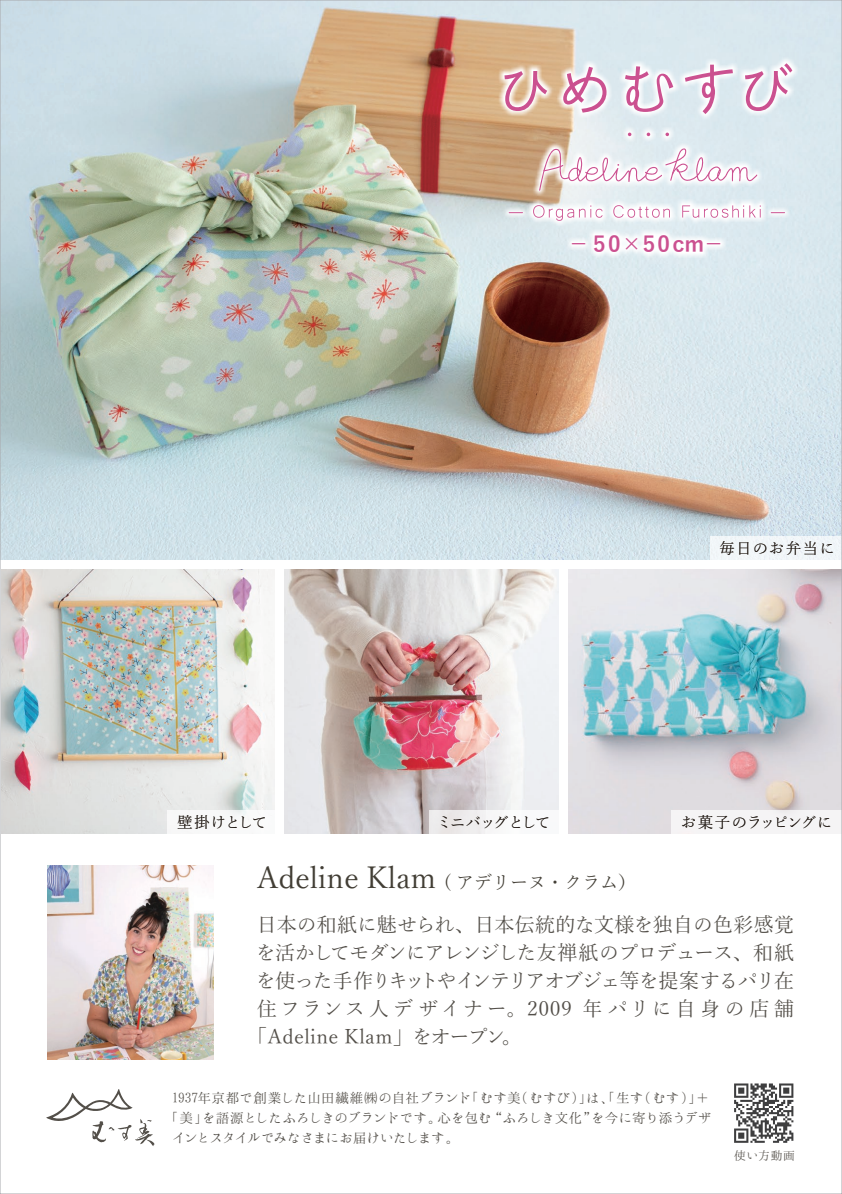
<style>
.page{position:relative;width:842px;height:1194px;background:#fff}
.page>*{position:absolute;margin:0;border:0;box-sizing:border-box;transform-origin:0 0}
.t1{font:30px "Yu Mincho";color:#423e35}
.t2{font:700 22px "Yu Gothic";letter-spacing:.105em;color:#cb5190}
.t3{font:20px "Yu Mincho";letter-spacing:-.07em;color:#534f49}
.t4{font:20px "Yu Mincho";letter-spacing:-.045em;color:#534f49}
.t5{font:20px "Yu Mincho";color:#534f49}
.t6{font:20px "Yu Mincho";letter-spacing:.15em;color:#534f49}
.t7{font:20px "Yu Mincho";letter-spacing:.025em;color:#534f49}
.t8{font:300 15.6px "Yu Mincho";letter-spacing:-.025em;color:#423e35}
.t9{font:300 15.6px "Yu Mincho";letter-spacing:-.11em;color:#423e35}
.t10{font:300 15.6px "Yu Mincho";letter-spacing:.07em;color:#423e35}
.t11{font:15px "Hannari Mincho";letter-spacing:-.085em;color:#534f49}
.t12{font:15px "Hannari Mincho";letter-spacing:-.105em;color:#534f49}
.t13{font:15px "Hannari Mincho";letter-spacing:-.135em;color:#534f49}
.t14{font:13px "Hannari Mincho";letter-spacing:-.045em;color:#534f49}
.s1{font-size:18px}
</style>
<div class="page">
<img style="left:2px;top:2px;width:838px;height:558px">
<img style="left:2px;top:569px;width:273px;height:264px">
<img style="left:284px;top:569px;width:274px;height:264px">
<img style="left:568px;top:569px;width:272px;height:264px">
<img style="left:48px;top:865px;width:165px;height:194px">
<div style="left:710px;top:536px;width:132px;height:24px;background:#f1f6f9"></div>
<div style="left:429px;top:810px;width:130px;height:23px;background:linear-gradient(to right,#eae7e7,#fdfeff)"></div>
<div style="left:167px;top:810px;width:108px;height:23px;background:#f8f8f8"></div>
<div style="left:671px;top:809px;width:171px;height:24px;background:#f5f4f5"></div>
<svg style="left:734px;top:1083px;width:59px;height:59px"></svg>
<svg style="left:46px;top:1089px;width:108px;height:56px"></svg>
<img style="left:429px;top:0;width:413px;height:333px">
<svg style="left:665px;top:132px;width:4px;height:4px"></svg>
<svg style="left:628px;top:132px;width:3px;height:4px"></svg>
<svg style="left:646px;top:132px;width:4px;height:4px"></svg>
<svg style="left:563px;top:67px;width:43px;height:46px"></svg>
<svg style="left:625px;top:66px;width:48px;height:46px"></svg>
<svg style="left:685px;top:65px;width:48px;height:49px"></svg>
<svg style="left:745px;top:63px;width:47px;height:48px"></svg>
<svg style="left:539px;top:148px;width:218px;height:43px"></svg>
<svg style="left:533px;top:205px;width:69px;height:16px"></svg>
<svg style="left:613px;top:205px;width:57px;height:13px"></svg>
<svg style="left:682px;top:205px;width:79px;height:13px"></svg>
<svg style="left:771px;top:212px;width:13px;height:1px"></svg>
<svg style="left:504px;top:71px;width:43px;height:40px;background:#e2b3b4"></svg>
<svg style="left:509px;top:212px;width:13px;height:1px"></svg>
<h2 class="t2" style="left:568px;top:231px;width:158px">－ 50×50cm－</h2>
<p class="t10" style="left:719px;top:534px;width:117px">毎日のお弁当に</p>
<p class="t8" style="left:177px;top:807px;width:92px">壁掛けとして</p>
<p class="t9" style="left:436px;top:807px;width:116px">ミニバッグとして</p>
<p class="t8" style="left:681px;top:807px;width:153px">お菓子のラッピングに</p>
<h1 class="t1" style="left:257px;top:850px;width:380px">Adeline Klam <span class="s1">( アデリーヌ・クラム）</span></h1>
<h3 class="t5" style="left:257px;top:906px;width:539px">日本の和紙に魅せられ、日本伝統的な文様を独自の色彩感覚</h3>
<h3 class="t4" style="left:256px;top:934px;width:540px">を活かしてモダンにアレンジした友禅紙のプロデュース、和紙</h3>
<h3 class="t3" style="left:256px;top:962px;width:540px">を使った手作りキットやインテリアオブジェ等を提案するパリ在</h3>
<h3 class="t6" style="left:257px;top:990px;width:538px">住フランス人デザイナー。2009 年パリに自身の店舗</h3>
<h3 class="t7" style="left:247px;top:1018px;width:276px">「Adeline Klam」をオープン。</h3>
<p class="t11" style="left:172px;top:1089px;width:540px">1937年京都で創業した山田繊維㈱の自社ブランド「むす美（むすび）」は、「生す（むす）」＋</p>
<p class="t12" style="left:164px;top:1109px;width:550px">「美」を語源としたふろしきのブランドです。心を包む“ふろしき文化”を今に寄り添うデザ</p>
<p class="t13" style="left:172px;top:1129px;width:291px">インとスタイルでみなさまにお届けいたします。</p>
<p class="t14" style="left:734px;top:1147px;width:63px">使い方動画</p>
</div>
